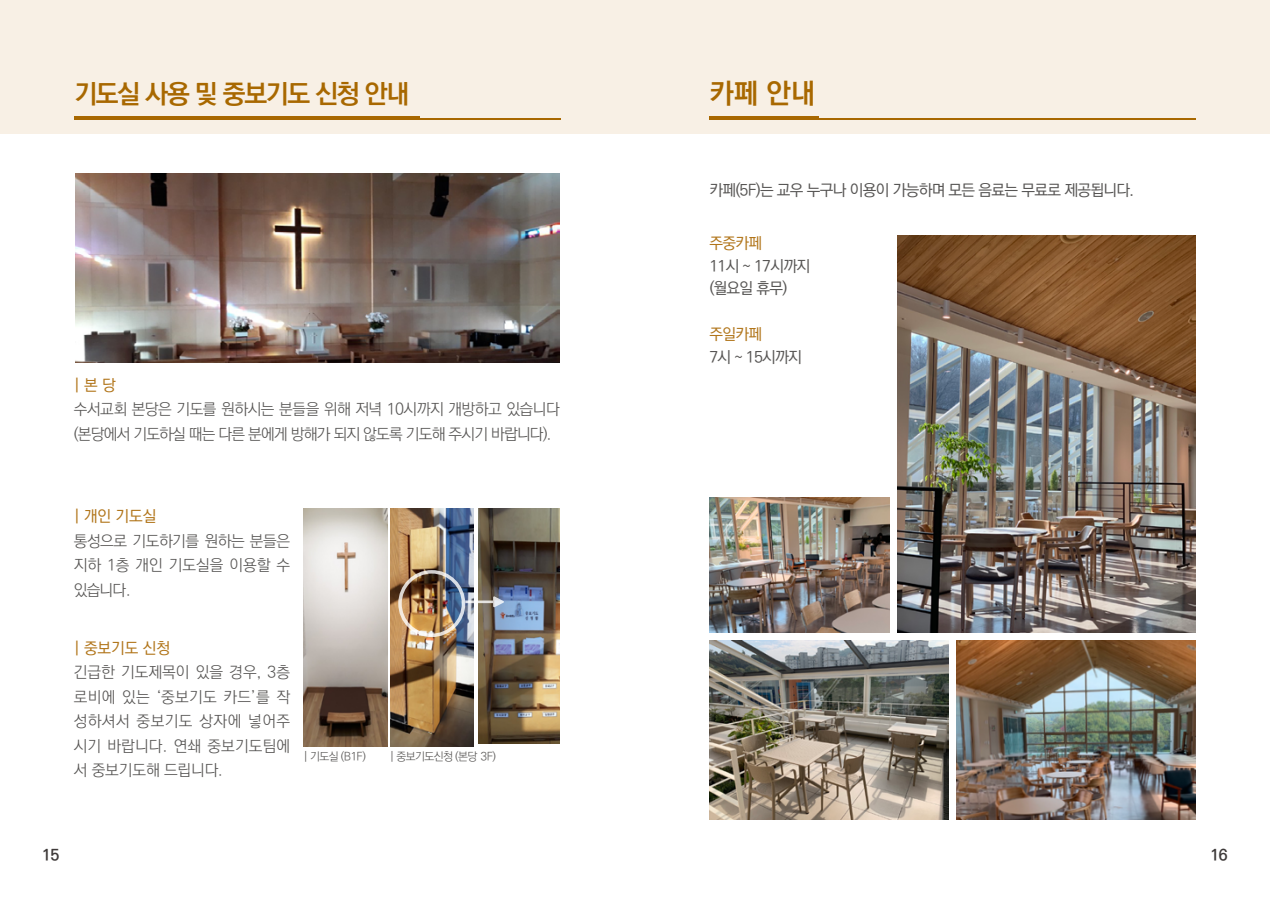
<style>
.page{position:relative;width:1270px;height:903px;background:#fff}
.page>*{position:absolute;margin:0;border:0;box-sizing:border-box;transform-origin:0 0}
.t1{font:700 28px "Ko Pub Dotum";color:#a86800}
.t2{font:700 26.25px "Ko Pub Dotum";letter-spacing:-.05em;color:#a86800}
.t3{font:300 15.75px/24.5px "Ko Pub Dotum";letter-spacing:-.03em;color:#575554;text-align:justify}
.t4{font:500 15.75px/22.8px "Ko Pub Dotum";letter-spacing:-.045em;color:#575554}
.t5{font:500 15.75px "Ko Pub Dotum";letter-spacing:-.01em;color:#b1751a}
.t6{font:700 15.75px "Ko Pub Dotum";color:#3e3a39}
.t7{font:300 11.38px "Ko Pub Dotum";letter-spacing:-.05em;color:#575554}
</style>
<div class="page">
<div style="left:0;top:0;width:1270px;height:134px;background:#f8f0e5"></div>
<hr style="left:814px;top:118px;width:382px;height:2px;background:#a86800">
<hr style="left:709px;top:117px;width:110px;height:3px;background:#a86800">
<img style="left:709px;top:640px;width:240px;height:180px">
<img style="left:956px;top:640px;width:240px;height:180px">
<img style="left:709px;top:497px;width:181px;height:135px">
<img style="left:898px;top:236px;width:298px;height:396px">
<img style="left:75px;top:174px;width:485px;height:188px">
<img style="left:304px;top:509px;width:83px;height:237px">
<img style="left:390px;top:509px;width:83px;height:237px">
<img style="left:479px;top:509px;width:81px;height:235px">
<hr style="left:184px;top:118px;width:377px;height:2px;background:#a86800">
<hr style="left:74px;top:117px;width:345px;height:3px;background:#a86800">
<div style="left:398px;top:570px;width:67px;height:67px;border:4px solid #fff;border-radius:50%"></div>
<hr style="left:465px;top:600px;width:28px;height:3px;background:#fff">
<svg style="left:493px;top:596px;width:11px;height:11px"></svg>
<h2 class="t2" style="left:74px;top:81px;width:336px">기도실 사용 및 중보기도 신청 안내</h2>
<p class="t5" style="left:74px;top:377px;width:44px">| 본 당</p>
<p class="t3" style="left:74px;top:398px;width:488px">수서교회 본당은 기도를 원하시는 분들을 위해 저녁 10시까지 개방하고 있습니다 (본당에서 기도하실 때는 다른 분에게 방해가 되지 않도록 기도해 주시기 바랍니다).</p>
<p class="t5" style="left:74px;top:508px;width:84px">| 개인 기도실</p>
<p class="t3" style="left:74px;top:529px;width:218px">통성으로 기도하기를 원하는 분들은 지하 1층 개인 기도실을 이용할 수 있습니다.</p>
<p class="t5" style="left:74px;top:640px;width:98px">| 중보기도 신청</p>
<p class="t3" style="left:74px;top:661px;width:218px">긴급한 기도제목이 있을 경우, 3층 로비에 있는 ‘중보기도 카드’를 작 성하셔서 중보기도 상자에 넣어주 시기 바랍니다. 연쇄 중보기도팀에 서 중보기도해 드립니다.</p>
<p class="t7" style="left:303px;top:751px;width:64px">| 기도실 (B1F)</p>
<p class="t7" style="left:390px;top:751px;width:108px">| 중보기도신청 (본당 3F)</p>
<h1 class="t1" style="left:709px;top:79px;width:107px">카페 안내</h1>
<p class="t4" style="left:709px;top:179px;width:426px">카페(5F)는 교우 누구나 이용이 가능하며 모든 음료는 무료로 제공됩니다.</p>
<p class="t5" style="left:709px;top:235px;width:54px">주중카페</p>
<p class="t4" style="left:709px;top:255px;width:102px">11시 ~ 17시까지 (월요일 휴무)</p>
<p class="t5" style="left:709px;top:326px;width:54px">주일카페</p>
<p class="t4" style="left:709px;top:346px;width:94px">7시 ~ 15시까지</p>
<p class="t6" style="left:42px;top:847px;width:19px">15</p>
<p class="t6" style="left:1210px;top:847px;width:19px">16</p>
</div>
